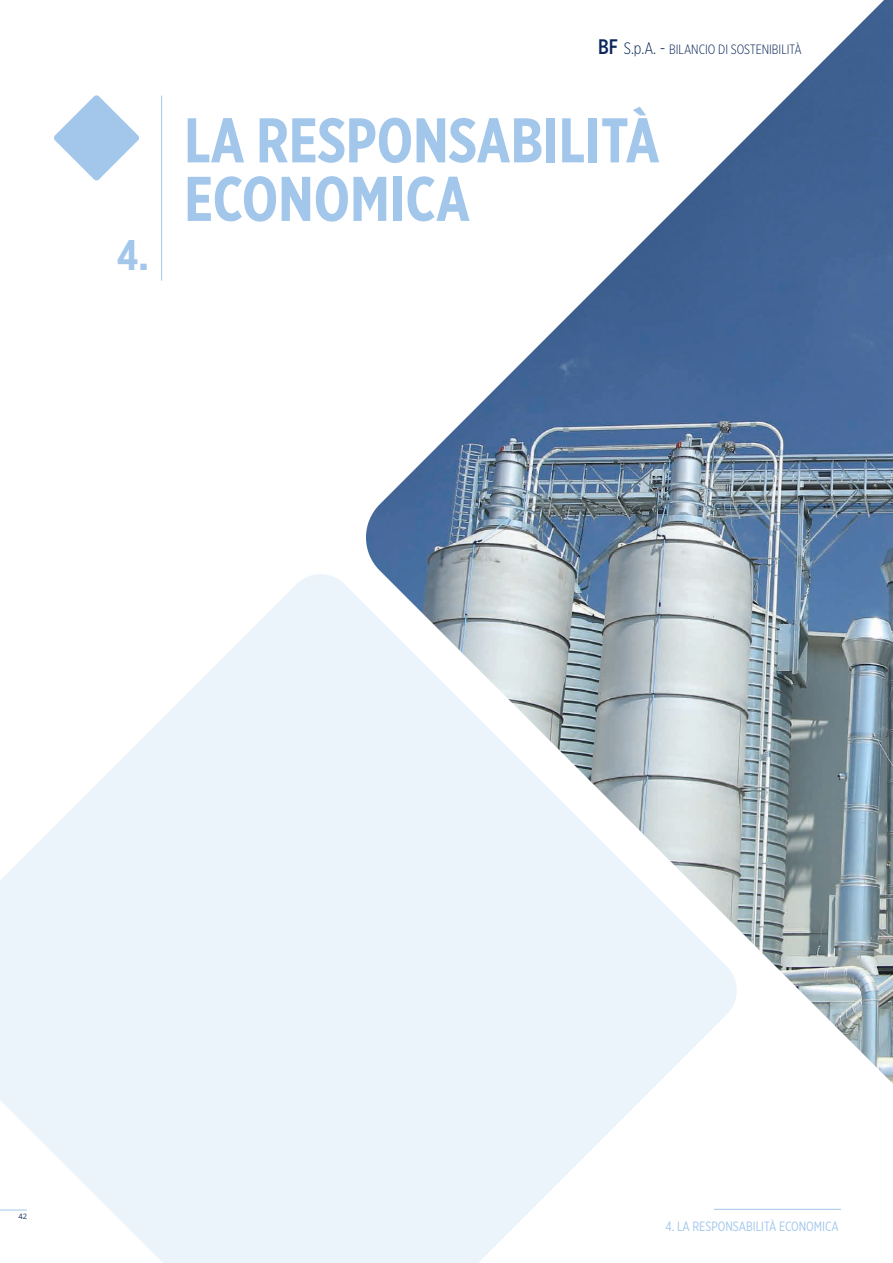
<style>
.page{position:relative;width:893px;height:1263px;background:#fff}
.page>*{position:absolute;margin:0;border:0;box-sizing:border-box;transform-origin:0 0}
.t1{font:700 63px/58.5px "Gotham X Narrow";color:#a3c7eb}
.t2{font:700 42.75px "Gotham X Narrow";color:#a3c7eb}
.t3{font:300 13.5px "Gotham X Narrow";color:#0b2659}
.t4{font:13.5px "Gotham X Narrow";color:#a3c7eb}
.t5{font:7.5px "Open Sans";color:#0b2659}
.s1{font-weight:500;font-size:21px}
.s2{font-size:16.5px}
.s3{font-size:18px}
</style>
<div class="page">
<hr style="left:714px;top:1209px;width:127px;height:1px;background:#a3c7eb">
<svg style="left:0;top:574px;width:738px;height:689px;fill:#ecf4fb"></svg>
<hr style="left:161px;top:96px;width:1px;height:185px;background:#a3c7eb">
<svg style="left:54px;top:95px;width:85px;height:86px"></svg>
<img style="left:364px;top:0;width:529px;height:1084px">
<h2 class="t2" style="left:117px;top:229px;width:34px">4.</h2>
<p class="t3" style="left:598px;top:41px;width:205px"><span class="s1">BF</span> <span class="s2">S.p.A.</span> <span class="s3">-</span> BILANCIO DI SOSTENIBILITÀ</p>
<h1 class="t1" style="left:184px;top:111px;width:477px">LA RESPONSABILITÀ<br>ECONOMICA</h1>
<p class="t5" style="left:18px;top:1211px;width:10px">42</p>
<p class="t4" style="left:665px;top:1218px;width:175px">4. LA RESPONSABILITÀ ECONOMICA</p>
</div>
